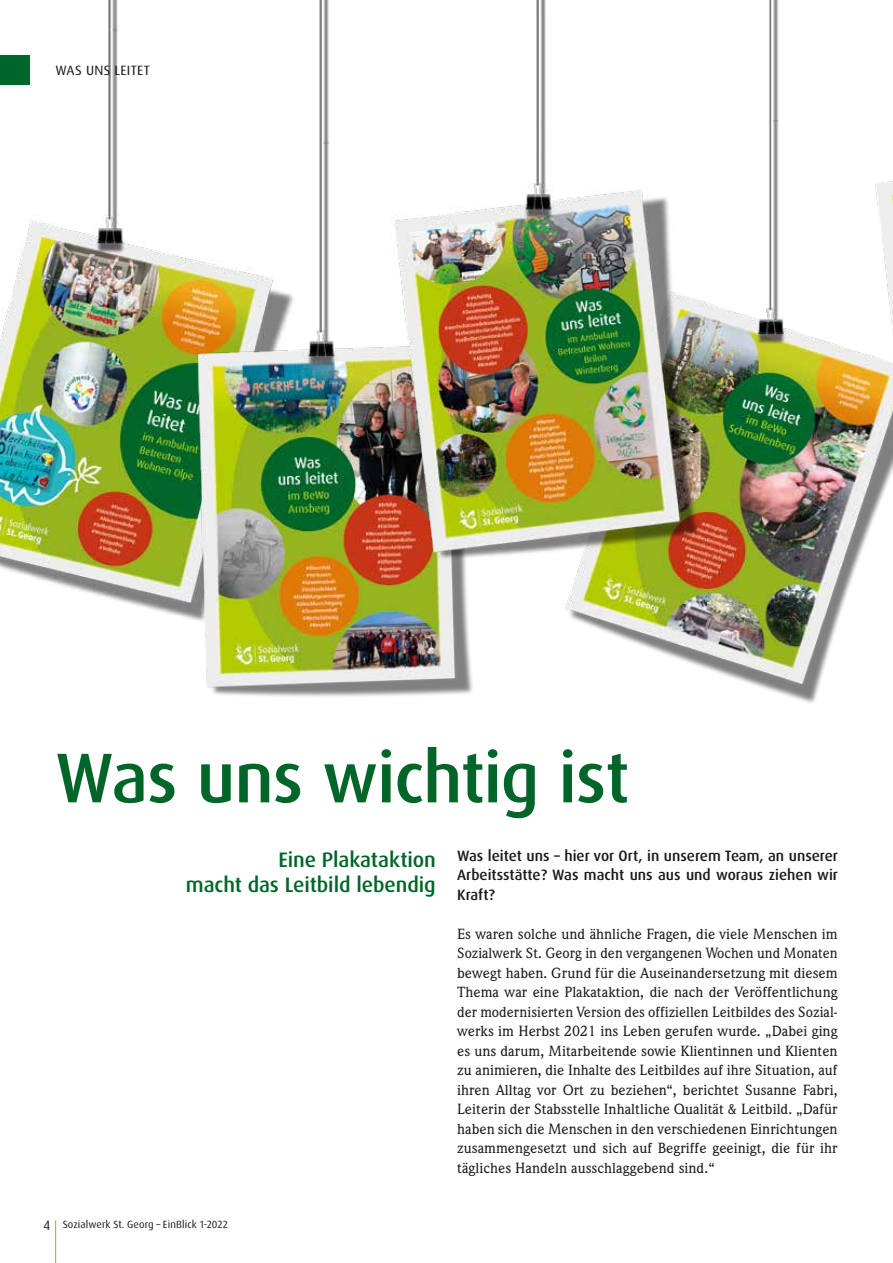
<style>
.page{position:relative;width:893px;height:1263px;background:#fff}
.page>*{position:absolute;margin:0;border:0;box-sizing:border-box;transform-origin:0 0}
.t1{font:500 70.5px "Dax Pro";letter-spacing:-.015em;color:#006528}
.t2{font:500 21px/25.5px "Dax OT";letter-spacing:-.005em;color:#006528;text-align:right}
.t3{font:500 15px/19.5px "Weidemann IT Cby BT";color:#1a1a18;text-align:justify}
.t4{font:500 15px/19.5px "Dax Pro";color:#1a1a18;text-align:justify}
.t5{font:13.5px "Dax Pro";letter-spacing:.025em;color:#1a1a18}
.t6{font:10.5px "Dax Pro";letter-spacing:.01em;color:#1a1a18}
.s1{font-size:13.5px}
</style>
<div class="page">
<hr style="left:55px;top:1220px;width:1px;height:43px;background:#95b41f">
<img style="left:0;top:0;width:140px;height:606px">
<img style="left:565px;top:0;width:290px;height:703px">
<img style="left:140px;top:0;width:333px;height:697px">
<img style="left:357px;top:0;width:386px;height:607px">
<img style="left:838px;top:0;width:55px;height:570px">
<p class="t5" style="left:55px;top:61px;width:96px">WAS UNS LEITET</p>
<h1 class="t1" style="left:55px;top:732px;width:576px">Was uns wichtig ist</h1>
<p class="t4" style="left:457px;top:846px;width:382px">Was leitet uns – hier vor Ort, in unserem Team, an unserer Arbeitsstätte? Was macht uns aus und woraus ziehen wir Kraft?</p>
<p class="t3" style="left:457px;top:924px;width:382px">Es waren solche und ähnliche Fragen, die viele Menschen im Sozialwerk St. Georg in den vergangenen Wochen und Monaten bewegt haben. Grund für die Auseinandersetzung mit diesem Thema war eine Plakataktion, die nach der Veröffentlichung der modernisierten Version des offiziellen Leitbildes des Sozial&shy;werks im Herbst 2021 ins Leben gerufen wurde. „Dabei ging es uns darum, Mitarbeitende sowie Klientinnen und Klienten zu animieren, die Inhalte des Leitbildes auf ihre Situation, auf ihren Alltag vor Ort zu beziehen“, berichtet Susanne Fabri, Leiterin der Stabsstelle Inhaltliche Qualität &amp; Leitbild. „Dafür haben sich die Menschen in den verschiedenen Einrichtungen zusammengesetzt und sich auf Begriffe geeinigt, die für ihr tägliches Handeln ausschlaggebend sind.“</p>
<h2 class="t2" style="left:186px;top:847px;width:251px">Eine Plakataktion<br>macht das Leitbild lebendig</h2>
<p class="t6" style="left:43px;top:1217px;width:186px"><span class="s1">4</span> Sozialwerk St. Georg – EinBlick 1-2022</p>
</div>
